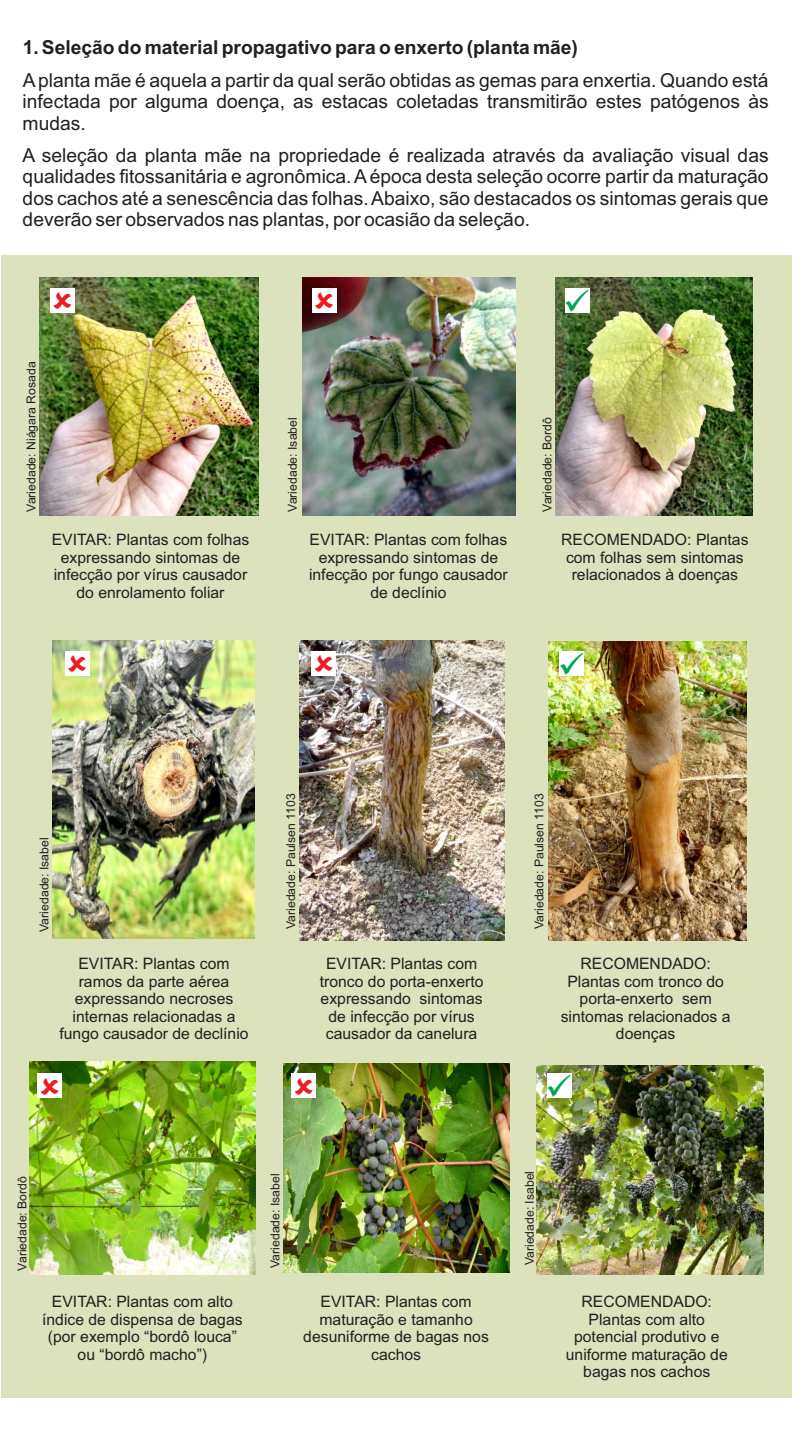
<style>
.page{position:relative;width:794px;height:1439px;background:#fff}
.page>*{position:absolute;margin:0;border:0;box-sizing:border-box;transform-origin:0 0}
.t1{font:19.25px/21.5px "Arial";color:#231f20;text-align:justify}
.t2{font:700 19.25px "Arial";color:#231f20}
.t3{font:15.75px/17.7px "Arial";color:#231f20;text-align:center}
.t4{font:12.25px "Arial";color:#231f20}
</style>
<div class="page">
<div style="left:1px;top:255px;width:790px;height:1142px;background:#dbe2bc"></div>
<img style="left:39px;top:278px;width:219px;height:237px">
<img style="left:302px;top:278px;width:213px;height:237px">
<img style="left:555px;top:278px;width:197px;height:237px">
<div style="left:312px;top:288px;width:24px;height:25px;background:#fff"></div>
<svg style="left:564px;top:288px;width:25px;height:25px"></svg>
<div style="left:50px;top:288px;width:25px;height:25px;background:#fff"></div>
<img style="left:53px;top:640px;width:202px;height:298px">
<img style="left:300px;top:640px;width:204px;height:301px">
<img style="left:548px;top:641px;width:198px;height:300px">
<div style="left:65px;top:651px;width:25px;height:25px;background:#fff"></div>
<div style="left:311px;top:651px;width:25px;height:25px;background:#fff"></div>
<div style="left:559px;top:651px;width:25px;height:25px;background:#fff"></div>
<img style="left:30px;top:1062px;width:225px;height:212px">
<img style="left:283px;top:1064px;width:226px;height:208px">
<img style="left:537px;top:1065px;width:226px;height:209px">
<div style="left:37px;top:1073px;width:25px;height:25px;background:#fff"></div>
<div style="left:291px;top:1073px;width:25px;height:25px;background:#fff"></div>
<div style="left:547px;top:1073px;width:24px;height:25px;background:#fff"></div>
<svg style="left:565px;top:289px;width:23px;height:23px"></svg>
<p class="t2" style="left:23px;top:40px;width:557px">1. Seleção do material propagativo para o enxerto (planta mãe)</p>
<p class="t1" style="left:23px;top:71px;width:747px">Aplanta mãe é aquela a partir da qual serão obtidas as gemas para enxertia. Quando está infectada por alguma doença, as estacas coletadas transmitirão estes patógenos às mudas.</p>
<p class="t1" style="left:23px;top:146px;width:747px">A seleção da planta mãe na propriedade é realizada através da avaliação visual das qualidades fitossanitária e agronômica. Aépoca desta seleção ocorre partir da maturação dos cachos até a senescência das folhas. Abaixo, são destacados os sintomas gerais que deverão ser observados nas plantas, por ocasião da seleção.</p>
<p class="t4" style="left:26px;top:512px;width:152px;rotate:-90deg">Variedade: Niágara Rosada</p>
<p class="t4" style="left:288px;top:512px;width:96px;rotate:-90deg">Variedade: Isabel</p>
<p class="t4" style="left:542px;top:512px;width:96px;rotate:-90deg">Variedade: Bordô</p>
<p class="t3" style="left:52px;top:532px;width:199px">EVITAR: Plantas com folhas expressando sintomas de infecção por vírus causador do enrolamento foliar</p>
<p class="t3" style="left:309px;top:532px;width:200px">EVITAR: Plantas com folhas expressando sintomas de infecção por fungo causador de declínio</p>
<p class="t3" style="left:561px;top:532px;width:189px">RECOMENDADO: Plantas com folhas sem sintomas relacionados à doenças</p>
<p class="t4" style="left:40px;top:932px;width:96px;rotate:-90deg">Variedade: Isabel</p>
<p class="t4" style="left:286px;top:929px;width:137px;rotate:-90deg">Variedade: Paulsen 1103</p>
<p class="t4" style="left:534px;top:929px;width:137px;rotate:-90deg">Variedade: Paulsen 1103</p>
<p class="t3" style="left:59px;top:956px;width:191px">EVITAR: Plantas com ramos da parte aérea expressando necroses internas relacionadas a fungo causador de declínio</p>
<p class="t3" style="left:320px;top:956px;width:165px">EVITAR: Plantas com tronco do porta-enxerto expressando sintomas de infecção por vírus causador da canelura</p>
<p class="t3" style="left:561px;top:956px;width:171px">RECOMENDADO:<br>Plantas com tronco do porta-enxerto sem sintomas relacionados a doenças</p>
<p class="t4" style="left:18px;top:1270px;width:96px;rotate:-90deg">Variedade: Bordô</p>
<p class="t4" style="left:271px;top:1268px;width:96px;rotate:-90deg">Variedade: Isabel</p>
<p class="t4" style="left:525px;top:1265px;width:96px;rotate:-90deg">Variedade: Isabel</p>
<p class="t3" style="left:42px;top:1294px;width:202px">EVITAR: Plantas com alto índice de dispensa de bagas (por exemplo “bordô louca” ou “bordô macho”)</p>
<p class="t3" style="left:303px;top:1294px;width:187px">EVITAR: Plantas com maturação e tamanho desuniforme de bagas nos cachos</p>
<p class="t3" style="left:566px;top:1294px;width:163px">RECOMENDADO:<br>Plantas com alto potencial produtivo e uniforme maturação de bagas nos cachos</p>
</div>
